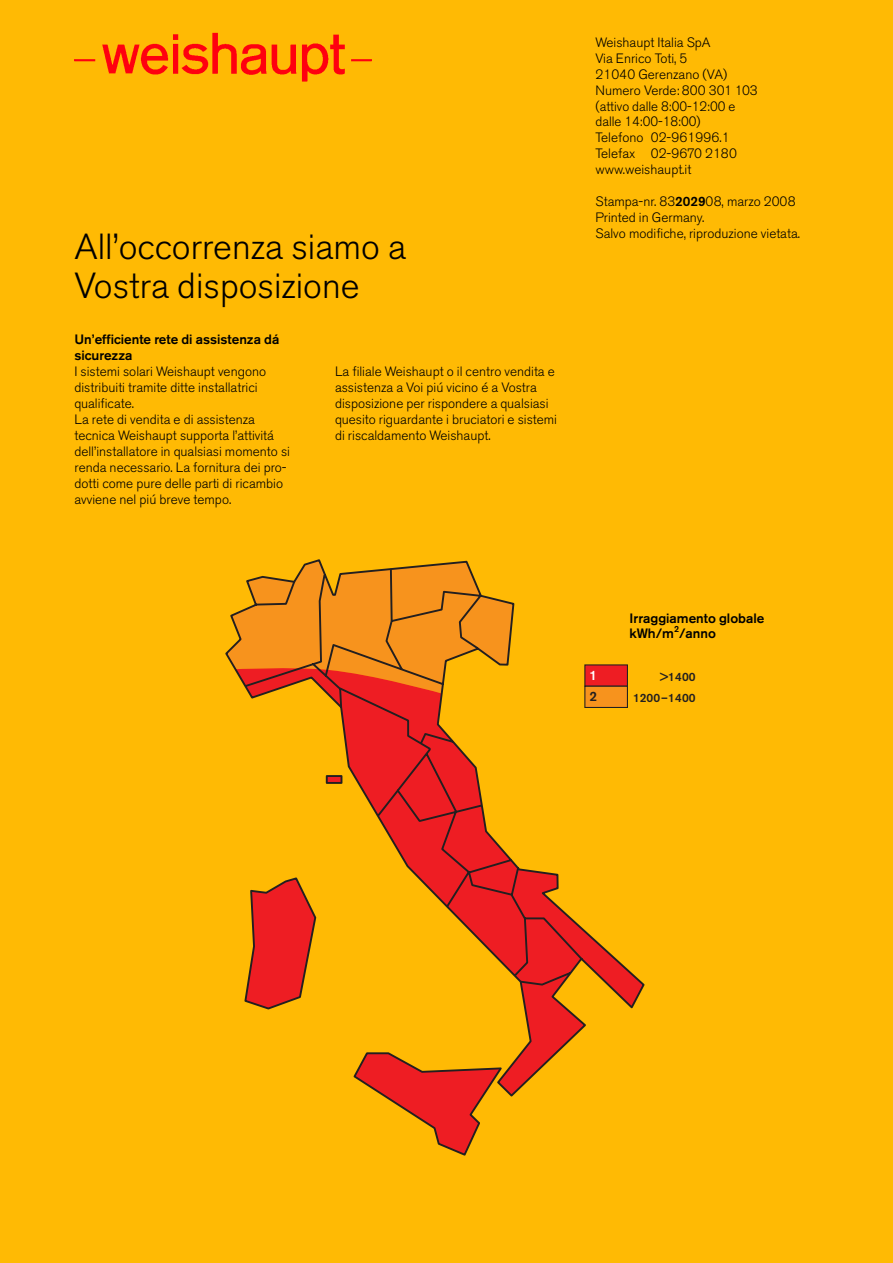
<style>
.page{position:relative;width:893px;height:1263px;background:#fff}
.page>*{position:absolute;margin:0;border:0;box-sizing:border-box;transform-origin:0 0}
.t1{font:300 36px/39px "Akzidenz Grotesk BE";color:#000}
.t2{font:300 13.5px/15.9px "Akzidenz Grotesk BE";color:#000}
.t3{font:500 13.5px/15.9px "Akzidenz Grotesk BE";color:#000}
.t4{font:500 13.5px "Akzidenz Grotesk BE";color:#fff}
.t5{font:500 13.5px "Akzidenz Grotesk BE";color:#231f20}
.t6{font:500 12px "Akzidenz Grotesk BE";color:#231f20}
.s1{font-weight:500}
</style>
<div class="page">
<div style="left:0;top:0;width:892px;height:1263px;background:#ffba04"></div>
<img style="left:74px;top:32px;width:298px;height:50px">
<svg style="left:386px;top:1098px;width:97px;height:58px"></svg>
<svg style="left:225px;top:559px;width:420px;height:539px"></svg>
<div style="left:326px;top:775px;width:16px;height:9px;background:#ee1d23;border:2px solid #231f20"></div>
<div style="left:584px;top:664px;width:44px;height:23px;background:#ee1d23"></div>
<div style="left:584px;top:686px;width:44px;height:22px;background:#f7931d;border:1px solid #231f20"></div>
<h1 class="t1" style="left:74px;top:232px;width:333px">All’occorrenza siamo a<br>Vostra disposizione</h1>
<p class="t3" style="left:74px;top:333px;width:206px">Un’efficiente rete di assistenza dá sicurezza</p>
<p class="t2" style="left:74px;top:365px;width:217px">I sistemi solari Weishaupt vengono distribuiti tramite ditte installatrici qualificate.<br>La rete di vendita e di assistenza tecnica Weishaupt supporta l’attivitá dell’installatore in qualsiasi momento si renda necessario. La fornitura dei pro&shy;dotti come pure delle parti di ricambio avviene nel piú breve tempo.</p>
<p class="t2" style="left:335px;top:365px;width:223px">La filiale Weishaupt o il centro vendita e assistenza a Voi piú vicino é a Vostra disposizione per rispondere a qualsiasi quesito riguardante i bruciatori e sistemi di riscaldamento Weishaupt.</p>
<p class="t2" style="left:595px;top:36px;width:164px">Weishaupt Italia SpA<br>Via Enrico Toti, 5<br>21040 Gerenzano (VA)<br>Numero Verde: 800 301 103 (attivo dalle 8:00-12:00 e dalle 14:00-18:00)<br>Telefono 02-961996.1<br>Telefax 02-9670 2180 www.weishaupt.it</p>
<p class="t2" style="left:595px;top:195px;width:206px">Stampa-nr. 83<span class="s1">2029</span>08, marzo 2008<br>Printed in Germany.<br>Salvo modifiche, riproduzione vietata.</p>
<p class="t3" style="left:629px;top:612px;width:136px;line-height:14.9px">Irraggiamento globale kWh/m<sup>2</sup>/anno</p>
<p class="t4" style="left:589px;top:670px;width:9px">1</p>
<p class="t6" style="left:660px;top:672px;width:37px">&gt;1400</p>
<p class="t5" style="left:589px;top:691px;width:9px">2</p>
<p class="t6" style="left:633px;top:694px;width:64px">1200–1400</p>
</div>
